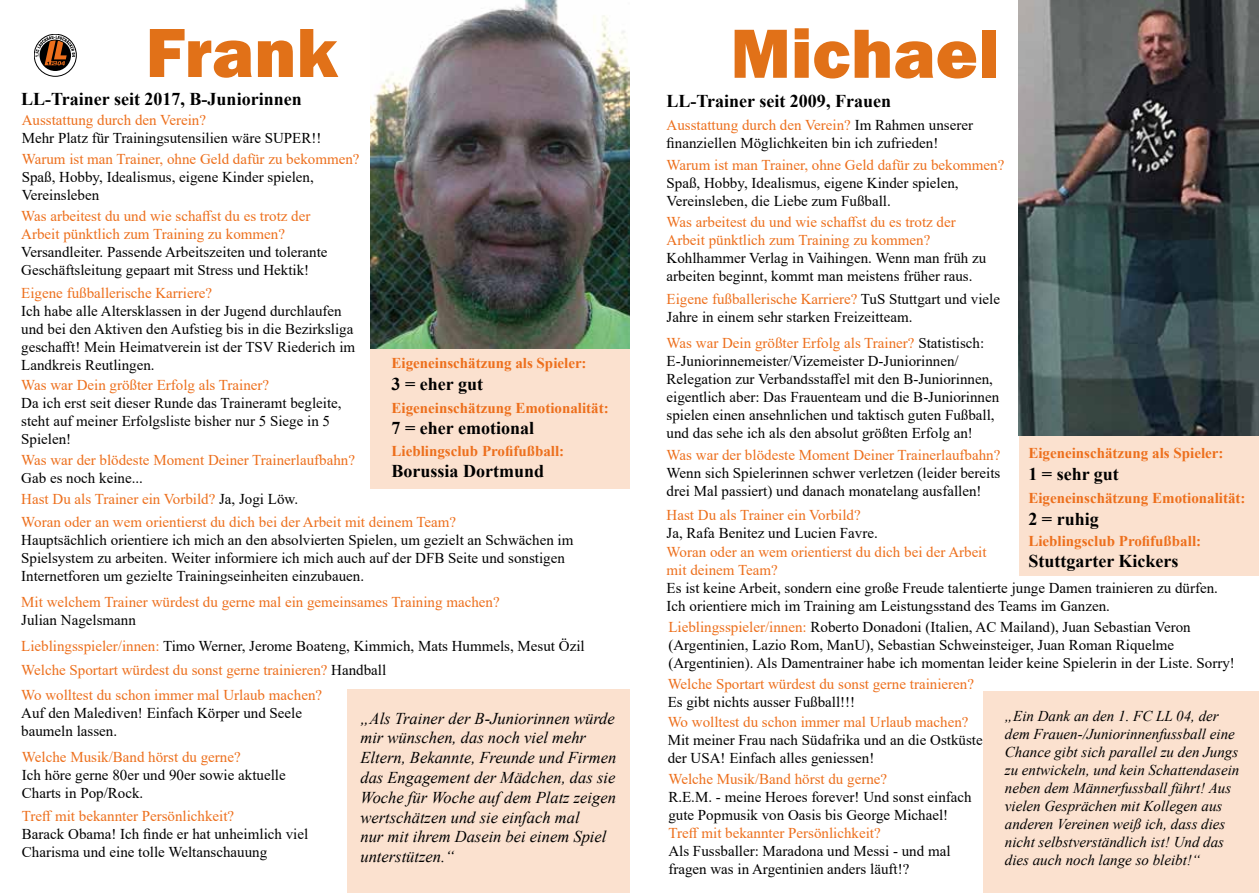
<style>
.page{position:relative;width:1259px;height:893px;background:#fff}
.page>*{position:absolute;margin:0;border:0;box-sizing:border-box;transform-origin:0 0}
.t1{font:800 72px "Franklin Gothic";color:#e17118}
.t2{font:700 18px "Times New Roman";color:#000}
.t3{font:italic 16.5px/19.8px "Times New Roman";color:#000}
.t4{font:15px/18px "Times New Roman";color:#000}
.t5{font:15px/18px "Times New Roman";color:#ed6f1c}
.t6{font:italic 15px/18px "Times New Roman";color:#000}
.t7{font:700 15px "Times New Roman";color:#ed6f1c}
.s1{color:#ed6f1c}
</style>
<div class="page">
<svg style="left:34px;top:34px;width:42px;height:42px"></svg>
<div style="left:34px;top:34px;width:43px;height:43px;border:1px solid #000;border-radius:50%"></div>
<svg style="left:35px;top:36px;width:40px;height:34px"></svg>
<div style="left:370px;top:349px;width:259px;height:139px;background:#fbe1cf"></div>
<div style="left:347px;top:689px;width:282px;height:204px;background:#fbe1cf"></div>
<img style="left:370px;top:0;width:259px;height:349px">
<div style="left:1019px;top:436px;width:240px;height:139px;background:#fbe1cf"></div>
<img style="left:1019px;top:0;width:240px;height:436px">
<div style="left:983px;top:691px;width:276px;height:202px;background:#fbe1cf"></div>
<h1 class="t1" style="left:146px;top:6px;width:194px">Frank</h1>
<p class="t5" style="left:22px;top:111px;width:186px">Ausstattung durch den Verein?</p>
<p class="t4" style="left:22px;top:129px;width:301px">Mehr Platz für Trainingsutensilien wäre SUPER!!</p>
<p class="t5" style="left:22px;top:149px;width:339px">Warum ist man Trainer, ohne Geld dafür zu bekommen?</p>
<p class="t4" style="left:22px;top:167px;width:293px">Spaß, Hobby, Idealismus, eigene Kinder spielen,<br>Vereinsleben</p>
<p class="t5" style="left:21px;top:207px;width:291px">Was arbeitest du und wie schaffst du es trotz der<br>Arbeit pünktlich zum Training zu kommen?</p>
<p class="t4" style="left:21px;top:243px;width:308px">Versandleiter. Passende Arbeitszeiten und tolerante<br>Geschäftsleitung gepaart mit Stress und Hektik!</p>
<p class="t5" style="left:21px;top:284px;width:192px">Eigene fußballerische Karriere?</p>
<p class="t4" style="left:21px;top:302px;width:335px">Ich habe alle Altersklassen in der Jugend durchlaufen und bei den Aktiven den Aufstieg bis in die Bezirksliga geschafft! Mein Heimatverein ist der TSV Riederich im Landkreis Reutlingen.</p>
<p class="t5" style="left:21px;top:376px;width:249px">Was war Dein größter Erfolg als Trainer?</p>
<p class="t4" style="left:21px;top:394px;width:322px">Da ich erst seit dieser Runde das Traineramt begleite, steht auf meiner Erfolgsliste bisher nur 5 Siege in 5<br>Spielen!</p>
<p class="t2" style="left:21px;top:86px;width:282px">LL-Trainer seit 2017, B-Juniorinnen</p>
<p class="t7" style="left:391px;top:352px;width:197px">Eigeneinschätzung als Spieler:</p>
<p class="t2" style="left:391px;top:371px;width:93px">3 = eher gut</p>
<p class="t7" style="left:391px;top:397px;width:219px">Eigeneinschätzung Emotionalität:</p>
<p class="t2" style="left:391px;top:415px;width:144px">7 = eher emotional</p>
<p class="t7" style="left:391px;top:440px;width:174px">Lieblingsclub Profifußball:</p>
<p class="t2" style="left:391px;top:458px;width:154px">Borussia Dortmund</p>
<p class="t5" style="left:21px;top:450px;width:335px">Was war der blödeste Moment Deiner Trainerlaufbahn?</p>
<p class="t4" style="left:21px;top:466px;width:278px;line-height:21.5px">Gab es noch keine...<br><span class="s1">Hast Du als Trainer ein Vorbild?</span> Ja, Jogi Löw.</p>
<p class="t5" style="left:21px;top:513px;width:436px">Woran oder an wem orientierst du dich bei der Arbeit mit deinem Team?</p>
<p class="t4" style="left:21px;top:531px;width:553px">Hauptsächlich orientiere ich mich an den absolvierten Spielen, um gezielt an Schwächen im<br>Spielsystem zu arbeiten. Weiter informiere ich mich auch auf der DFB Seite und sonstigen<br>Internetforen um gezielte Trainingseinheiten einzubauen.</p>
<p class="t5" style="left:21px;top:592px;width:480px">Mit welchem Trainer würdest du gerne mal ein gemeinsames Training machen?</p>
<p class="t4" style="left:21px;top:607px;width:565px;line-height:25.3px">Julian Nagelsmann<br><span class="s1">Lieblingsspieler/innen:</span> Timo Werner, Jerome Boateng, Kimmich, Mats Hummels, Mesut Özil<br><span class="s1">Welche Sportart würdest du sonst gerne trainieren?</span> Handball</p>
<p class="t5" style="left:21px;top:685px;width:302px">Wo wolltest du schon immer mal Urlaub machen?</p>
<p class="t4" style="left:21px;top:703px;width:282px">Auf den Malediven! Einfach Körper und Seele baumeln lassen.</p>
<p class="t3" style="left:360px;top:708px;width:257px">„Als Trainer der B-Juniorinnen würde mir wünschen, das noch viel mehr<br>Eltern, Bekannte, Freunde und Firmen das Engagement der Mädchen, das sie<br>Woche für Woche auf dem Platz zeigen wertschätzen und sie einfach mal<br>nur mit ihrem Dasein bei einem Spiel unterstützen.“</p>
<p class="t5" style="left:22px;top:748px;width:220px">Welche Musik/Band hörst du gerne?</p>
<p class="t4" style="left:22px;top:766px;width:265px">Ich höre gerne 80er und 90er sowie aktuelle<br>Charts in Pop/Rock.</p>
<p class="t5" style="left:22px;top:807px;width:214px">Treff mit bekannter Persönlichkeit?</p>
<p class="t4" style="left:22px;top:825px;width:288px">Barack Obama! Ich finde er hat unheimlich viel<br>Charisma und eine tolle Weltanschauung</p>
<h1 class="t1" style="left:730px;top:7px;width:270px">Michael</h1>
<p class="t2" style="left:666px;top:88px;width:226px">LL-Trainer seit 2009, Frauen</p>
<p class="t4" style="left:666px;top:115px;width:308px"><span class="s1">Ausstattung durch den Verein?</span> Im Rahmen unserer finanziellen Möglichkeiten bin ich zufrieden!</p>
<p class="t5" style="left:666px;top:155px;width:339px">Warum ist man Trainer, ohne Geld dafür zu bekommen?</p>
<p class="t4" style="left:666px;top:173px;width:293px">Spaß, Hobby, Idealismus, eigene Kinder spielen,<br>Vereinsleben, die Liebe zum Fußball.</p>
<p class="t5" style="left:666px;top:213px;width:291px">Was arbeitest du und wie schaffst du es trotz der<br>Arbeit pünktlich zum Training zu kommen?</p>
<p class="t4" style="left:666px;top:249px;width:321px">Kohlhammer Verlag in Vaihingen. Wenn man früh zu arbeiten beginnt, kommt man meistens früher raus.</p>
<p class="t4" style="left:666px;top:290px;width:335px"><span class="s1">Eigene fußballerische Karriere?</span> TuS Stuttgart und viele<br>Jahre in einem sehr starken Freizeitteam.</p>
<p class="t4" style="left:666px;top:333px;width:334px"><span class="s1">Was war Dein größter Erfolg als Trainer?</span> Statistisch:<br>E-Juniorinnemeister/Vizemeister D-Juniorinnen/ Relegation zur Verbandsstaffel mit den B-Juniorinnen, eigentlich aber: Das Frauenteam und die B-Juniorinnen spielen einen ansehnlichen und taktisch guten Fußball, und das sehe ich als den absolut größten Erfolg an!</p>
<p class="t7" style="left:1028px;top:443px;width:197px">Eigeneinschätzung als Spieler:</p>
<p class="t2" style="left:1028px;top:461px;width:92px">1 = sehr gut</p>
<p class="t5" style="left:666px;top:445px;width:335px">Was war der blödeste Moment Deiner Trainerlaufbahn?</p>
<p class="t4" style="left:666px;top:463px;width:335px">Wenn sich Spielerinnen schwer verletzen (leider bereits drei Mal passiert) und danach monatelang ausfallen!</p>
<p class="t5" style="left:666px;top:506px;width:196px">Hast Du als Trainer ein Vorbild?</p>
<p class="t4" style="left:666px;top:524px;width:213px">Ja, Rafa Benitez und Lucien Favre.</p>
<p class="t5" style="left:666px;top:542px;width:321px">Woran oder an wem orientierst du dich bei der Arbeit mit deinem Team?</p>
<p class="t4" style="left:666px;top:578px;width:553px">Es ist keine Arbeit, sondern eine große Freude talentierte junge Damen trainieren zu dürfen.<br>Ich orientiere mich im Training am Leistungsstand des Teams im Ganzen.</p>
<p class="t4" style="left:668px;top:618px;width:568px"><span class="s1">Lieblingsspieler/innen:</span> Roberto Donadoni (Italien, AC Mailand), Juan Sebastian Veron (Argentinien, Lazio Rom, ManU), Sebastian Schweinsteiger, Juan Roman Riquelme (Argentinien). Als Damentrainer habe ich momentan leider keine Spielerin in der Liste. Sorry!</p>
<p class="t5" style="left:667px;top:674px;width:308px">Welche Sportart würdest du sonst gerne trainieren?</p>
<p class="t4" style="left:667px;top:692px;width:189px">Es gibt nichts ausser Fußball!!!</p>
<p class="t7" style="left:1028px;top:487px;width:219px">Eigeneinschätzung Emotionalität:</p>
<p class="t2" style="left:1028px;top:506px;width:72px">2 = ruhig</p>
<p class="t7" style="left:1028px;top:530px;width:174px">Lieblingsclub Profifußball:</p>
<p class="t2" style="left:1028px;top:548px;width:152px">Stuttgarter Kickers</p>
<p class="t6" style="left:1005px;top:707px;width:236px">„Ein Dank an den 1. FC LL 04, der dem Frauen-/Juniorinnenfussball eine Chance gibt sich parallel zu den Jungs zu entwickeln, und kein Schattendasein neben dem Männerfussball führt! Aus vielen Gesprächen mit Kollegen aus anderen Vereinen weiß ich, dass dies nicht selbstverständlich ist! Und das dies auch noch lange so bleibt!“</p>
<p class="t5" style="left:667px;top:712px;width:302px">Wo wolltest du schon immer mal Urlaub machen?</p>
<p class="t4" style="left:667px;top:730px;width:316px">Mit meiner Frau nach Südafrika und an die Ostküste der USA! Einfach alles geniessen!</p>
<p class="t5" style="left:668px;top:770px;width:220px">Welche Musik/Band hörst du gerne?</p>
<p class="t4" style="left:668px;top:788px;width:305px">R.E.M. - meine Heroes forever! Und sonst einfach gute Popmusik von Oasis bis George Michael!</p>
<p class="t5" style="left:668px;top:823px;width:214px">Treff mit bekannter Persönlichkeit?</p>
<p class="t4" style="left:668px;top:841px;width:284px">Als Fussballer: Maradona und Messi - und mal fragen was in Argentinien anders läuft!?</p>
</div>
